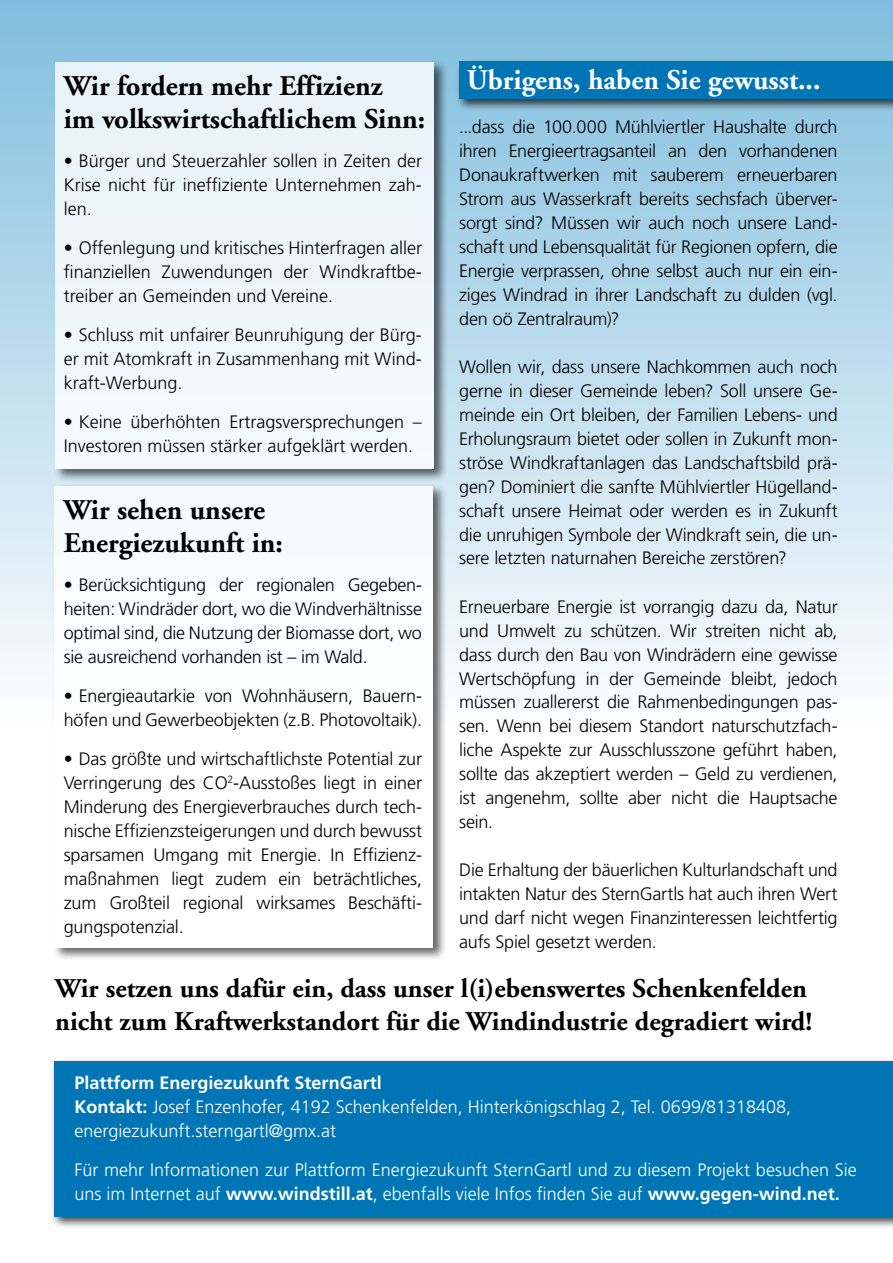
<style>
.page{position:relative;width:893px;height:1263px;background:#fff}
.page>*{position:absolute;margin:0;border:0;box-sizing:border-box;transform-origin:0 0}
.t1{font:700 28.5px/33px "Adobe Garamond LT";color:#000}
.t2{font:700 28.5px "Adobe Garamond LT";color:#fff}
.t3{font:700 27px/33px "Adobe Garamond LT";color:#000}
.t4{font:300 18px/24px "Frutiger LT";letter-spacing:-.01em;color:#000;text-align:justify}
.t5{font:300 18px/24px "Frutiger LT";color:#fff}
.s1{font-weight:700}
</style>
<div class="page">
<div style="left:0;top:0;width:893px;height:723px;background:linear-gradient(to bottom,#80bdde,#fdfefe)"></div>
<div style="left:53px;top:59px;width:395px;height:424px;background:#000;opacity:.75"></div>
<div style="left:55px;top:62px;width:379px;height:406px;background:#eef6fa"></div>
<div style="left:52px;top:484px;width:395px;height:477px;background:#000;opacity:.75"></div>
<div style="left:54px;top:486px;width:379px;height:461px;background:#fff"></div>
<div style="left:50px;top:1057px;width:843px;height:172px;background:#000;opacity:.75"></div>
<div style="left:54px;top:1061px;width:839px;height:155px;background:#0075b5"></div>
<div style="left:455px;top:58px;width:438px;height:54px;background:#000;opacity:.75"></div>
<div style="left:459px;top:62px;width:434px;height:37px;background:#0075b5"></div>
<h1 class="t1" style="left:64px;top:70px;width:363px">Wir fordern mehr Effizienz<br>im volkswirtschaftlichem Sinn:</h1>
<p class="t4" style="left:64px;top:149px;width:360px">• Bürger und Steuerzahler sollen in Zeiten der Krise nicht für ineffiziente Unternehmen zah&shy;len.</p>
<p class="t4" style="left:64px;top:236px;width:360px">• Offenlegung und kritisches Hinterfragen aller finanziellen Zuwendungen der Windkraftbe&shy;treiber an Gemeinden und Vereine.</p>
<p class="t4" style="left:64px;top:323px;width:360px">• Schluss mit unfairer Beunruhigung der Bürg&shy;er mit Atomkraft in Zusammenhang mit Wind&shy;kraft-Werbung.</p>
<p class="t4" style="left:64px;top:410px;width:360px">• Keine überhöhten Ertragsversprechungen –<br>Investoren müssen stärker aufgeklärt werden.</p>
<h1 class="t1" style="left:64px;top:494px;width:221px">Wir sehen unsere<br>Energiezukunft in:</h1>
<p class="t4" style="left:64px;top:573px;width:360px">• Berücksichtigung der regionalen Gegeben&shy;heiten: Windräder dort, wo die Windverhältnisse optimal sind, die Nutzung der Biomasse dort, wo sie ausreichend vorhanden ist – im Wald.</p>
<p class="t4" style="left:64px;top:684px;width:360px">• Energieautarkie von Wohnhäusern, Bauern&shy;höfen und Gewerbeobjekten (z.B. Photovoltaik).</p>
<p class="t4" style="left:64px;top:747px;width:360px">• Das größte und wirtschaftlichste Potential zur Verringerung des CO<sup>2</sup>-Ausstoßes liegt in einer Minderung des Energieverbrauches durch tech&shy;nische Effizienzsteigerungen und durch bewusst sparsamen Umgang mit Energie. In Effizienz&shy;maßnahmen liegt zudem ein beträchtliches, zum Großteil regional wirksames Beschäfti&shy;gungspotenzial.</p>
<h1 class="t2" style="left:467px;top:63px;width:355px">Übrigens, haben Sie gewusst...</h1>
<p class="t4" style="left:459px;top:115px;width:380px">...dass die 100.000 Mühlviertler Haushalte durch ihren Energieertragsanteil an den vorhandenen Donaukraftwerken mit sauberem erneuerbaren Strom aus Wasserkraft bereits sechsfach überver&shy;sorgt sind? Müssen wir auch noch unsere Land&shy;schaft und Lebensqualität für Regionen opfern, die Energie verprassen, ohne selbst auch nur ein ein&shy;ziges Windrad in ihrer Landschaft zu dulden (vgl. den oö Zentralraum)?</p>
<p class="t4" style="left:459px;top:355px;width:380px">Wollen wir, dass unsere Nachkommen auch noch gerne in dieser Gemeinde leben? Soll unsere Ge&shy;meinde ein Ort bleiben, der Familien Lebens- und Erholungsraum bietet oder sollen in Zukunft mon&shy;ströse Windkraftanlagen das Landschaftsbild prä&shy;gen? Dominiert die sanfte Mühlviertler Hügelland&shy;schaft unsere Heimat oder werden es in Zukunft die unruhigen Symbole der Windkraft sein, die un&shy;sere letzten naturnahen Bereiche zerstören?</p>
<p class="t4" style="left:459px;top:594px;width:380px">Erneuerbare Energie ist vorrangig dazu da, Natur und Umwelt zu schützen. Wir streiten nicht ab, dass durch den Bau von Windrädern eine gewisse Wertschöpfung in der Gemeinde bleibt, jedoch müssen zuallererst die Rahmenbedingungen pas&shy;sen. Wenn bei diesem Standort naturschutzfach&shy;liche Aspekte zur Ausschlusszone geführt haben, sollte das akzeptiert werden – Geld zu verdienen, ist angenehm, sollte aber nicht die Hauptsache sein.</p>
<p class="t4" style="left:459px;top:858px;width:380px">Die Erhaltung der bäuerlichen Kulturlandschaft und intakten Natur des SternGartls hat auch ihren Wert und darf nicht wegen Finanzinteressen leichtfertig aufs Spiel gesetzt werden.</p>
<h2 class="t3" style="left:55px;top:971px;width:758px">Wir setzen uns dafür ein, dass unser l(i)ebenswertes Schenkenfelden nicht zum Kraftwerkstandort für die Windindustrie degradiert wird!</h2>
<p class="t5" style="left:74px;top:1071px;width:718px"><span class="s1">Plattform Energiezukunft SternGartl<br>Kontakt:</span> Josef Enzenhofer, 4192 Schenkenfelden, Hinterkönigschlag 2, Tel. 0699/81318408, energiezukunft.sterngartl@gmx.at</p>
<p class="t5" style="left:74px;top:1158px;width:784px">Für mehr Informationen zur Plattform Energiezukunft SternGartl und zu diesem Projekt besuchen Sie uns im Internet auf <span class="s1">www.windstill.at</span>, ebenfalls viele Infos finden Sie auf <span class="s1">www.gegen-wind.net.</span></p>
</div>
